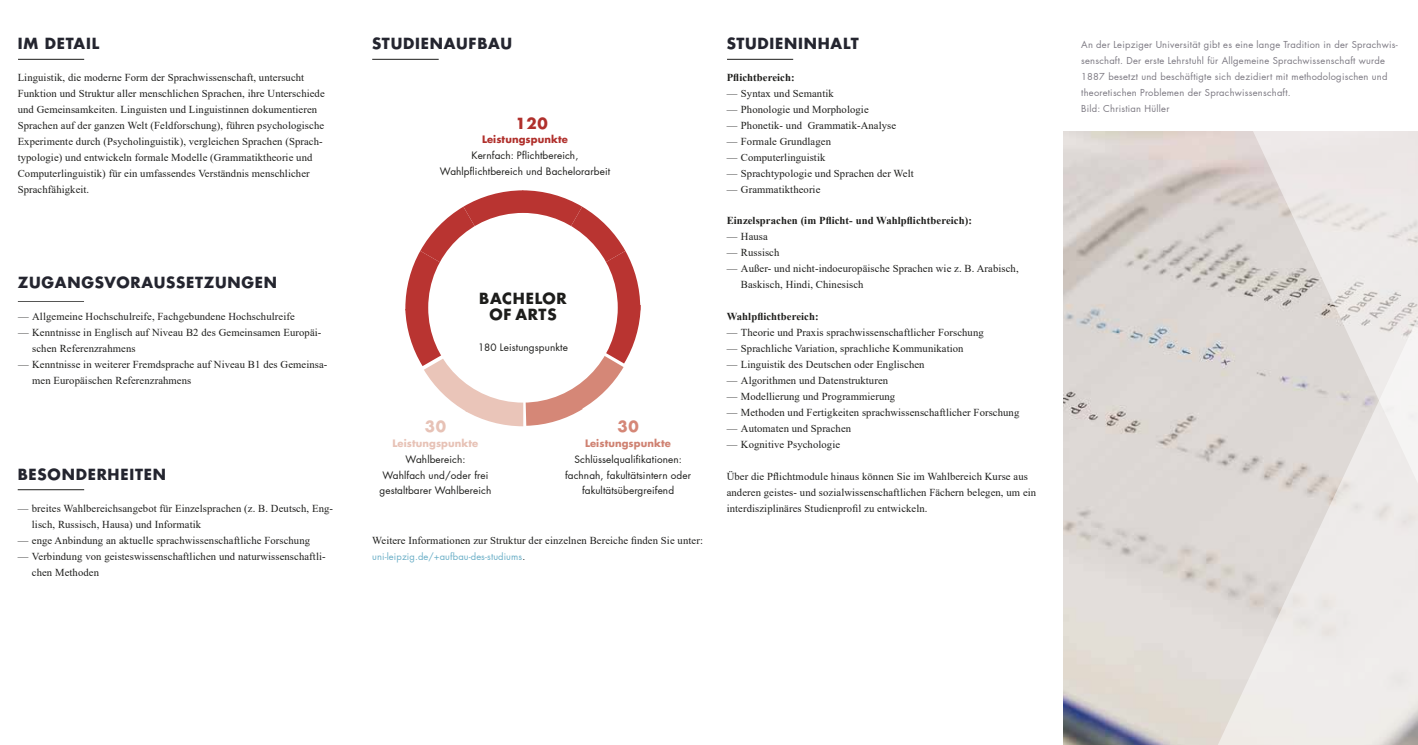
<style>
.page{position:relative;width:1418px;height:745px;background:#fff}
.page>*{position:absolute;margin:0;border:0;box-sizing:border-box;transform-origin:0 0}
.t1{font:700 15px "Futura LT Pro";letter-spacing:.05em;color:#24252f}
.t2{font:700 15px/15.9px "Futura LT Pro";letter-spacing:.05em;color:#1d1d1b;text-align:center}
.t3{font:700 15px "Futura LT Pro";color:#b0302c}
.t4{font:700 15px "Futura LT Pro";color:#e7c2b6}
.t5{font:700 15px "Futura LT Pro";color:#d58777}
.t6{font:10.62px/16px "Times New Roman";letter-spacing:.01em;color:#1d1d1b}
.t7{font:700 10.62px "Times New Roman";letter-spacing:.01em;color:#1d1d1b}
.t8{font:10px/16px "Futura LT Pro";letter-spacing:.01em;color:#1d1d1b;text-align:center}
.t9{font:700 10px "Futura LT Pro";letter-spacing:.01em;color:#b0302c}
.t10{font:700 10px "Futura LT Pro";letter-spacing:.01em;color:#e7c2b6}
.t11{font:700 10px "Futura LT Pro";letter-spacing:.01em;color:#cf8272}
.t12{font:9.38px/16px "Futura LT Pro";letter-spacing:.025em;color:#7d7a83}
.t13{font:9.38px "Futura LT Pro";letter-spacing:.01em;color:#6bafc7}
.s1{color:#1d1d1b}
</style>
<div class="page">
<hr style="left:18px;top:59px;width:66px;height:1px;background:#1d1d1b">
<hr style="left:727px;top:59px;width:66px;height:1px;background:#1d1d1b">
<hr style="left:372px;top:59px;width:66px;height:1px;background:#1d1d1b">
<img style="left:1063px;top:131px;width:186px;height:613px">
<svg style="left:1249px;top:131px;width:168px;height:110px;background:#e8e3e1"></svg>
<svg style="left:1208px;top:241px;width:209px;height:503px;background:#e4e0de"></svg>
<hr style="left:18px;top:301px;width:66px;height:1px;background:#1d1d1b">
<hr style="left:18px;top:489px;width:66px;height:1px;background:#1d1d1b">
<svg style="left:405px;top:190px;width:235px;height:236px"></svg>
<div style="left:428px;top:213px;width:189px;height:189px;background:#fff;border-radius:50%"></div>
<h1 class="t1" style="left:18px;top:32px;width:83px">IM DETAIL</h1>
<h1 class="t1" style="left:372px;top:32px;width:141px">STUDIENAUFBAU</h1>
<h1 class="t1" style="left:726px;top:32px;width:134px">STUDIENINHALT</h1>
<p class="t6" style="left:18px;top:69px;width:308px">Linguistik, die moderne Form der Sprachwissenschaft, untersucht Funktion und Struktur aller menschlichen Sprachen, ihre Unterschiede und Gemeinsamkeiten. Linguisten und Linguistinnen dokumentieren Sprachen auf der ganzen Welt (Feldforschung), führen psychologische Experimente durch (Psycholinguistik), vergleichen Sprachen (Sprach&shy;typologie) und entwickeln formale Modelle (Grammatiktheorie und Computerlinguistik) für ein umfassendes Verständnis menschlicher Sprachfähigkeit.</p>
<p class="t7" style="left:726px;top:70px;width:69px">Pflichtbereich:</p>
<p class="t6" style="left:726px;top:85px;width:108px">— Syntax und Semantik</p>
<p class="t6" style="left:726px;top:101px;width:143px">— Phonologie und Morphologie</p>
<p class="t6" style="left:726px;top:117px;width:171px">— Phonetik- und Grammatik-Analyse</p>
<p class="t6" style="left:726px;top:133px;width:106px">— Formale Grundlagen</p>
<p class="t6" style="left:726px;top:149px;width:100px">— Computerlinguistik</p>
<p class="t6" style="left:726px;top:164px;width:188px">— Sprachtypologie und Sprachen der Welt</p>
<p class="t6" style="left:726px;top:180px;width:95px">— Grammatiktheorie</p>
<p class="t7" style="left:726px;top:213px;width:247px">Einzelsprachen (im Pflicht- und Wahlpflichtbereich):</p>
<p class="t6" style="left:726px;top:228px;width:43px">— Hausa</p>
<p class="t6" style="left:726px;top:244px;width:54px">— Russisch</p>
<p class="t6" style="left:741px;top:260px;width:279px;text-indent:-14px">— Außer- und nicht-indoeuropäische Sprachen wie z. B. Arabisch,<br>Baskisch, Hindi, Chinesisch</p>
<p class="t7" style="left:726px;top:309px;width:93px">Wahlpflichtbereich:</p>
<p class="t6" style="left:726px;top:324px;width:258px">— Theorie und Praxis sprachwissenschaftlicher Forschung</p>
<p class="t6" style="left:726px;top:340px;width:238px">— Sprachliche Variation, sprachliche Kommunikation</p>
<p class="t6" style="left:726px;top:356px;width:199px">— Linguistik des Deutschen oder Englischen</p>
<p class="t6" style="left:726px;top:372px;width:163px">— Algorithmen und Datenstrukturen</p>
<p class="t6" style="left:726px;top:388px;width:170px">— Modellierung und Programmierung</p>
<p class="t6" style="left:726px;top:404px;width:294px">— Methoden und Fertigkeiten sprachwissenschaftlicher Forschung</p>
<p class="t6" style="left:726px;top:419px;width:126px">— Automaten und Sprachen</p>
<p class="t6" style="left:726px;top:435px;width:115px">— Kognitive Psychologie</p>
<p class="t6" style="left:726px;top:467px;width:311px">Über die Pflichtmodule hinaus können Sie im Wahlbereich Kurse aus anderen geistes- und sozialwissenschaftlichen Fächern belegen, um ein interdisziplinäres Studienprofil zu entwickeln.</p>
<h1 class="t3" style="left:515px;top:111px;width:34px">120</h1>
<p class="t9" style="left:482px;top:132px;width:87px">Leistungspunkte</p>
<p class="t8" style="left:440px;top:147px;width:172px">Kernfach: Pflichtbereich,<br>Wahlpflichtbereich und Bachelorarbeit</p>
<h1 class="t1" style="left:18px;top:271px;width:261px">ZUGANGSVORAUSSETZUNGEN</h1>
<p class="t6" style="left:18px;top:308px;width:278px">— Allgemeine Hochschulreife, Fachgebundene Hochschulreife</p>
<p class="t6" style="left:32px;top:324px;width:291px;text-indent:-14px">— Kenntnisse in Englisch auf Niveau B2 des Gemeinsamen Europäi&shy;schen Referenzrahmens</p>
<p class="t6" style="left:32px;top:356px;width:297px;text-indent:-14px">— Kenntnisse in weiterer Fremdsprache auf Niveau B1 des Gemeinsa&shy;men Europäischen Referenzrahmens</p>
<h1 class="t2" style="left:479px;top:290px;width:89px">BACHELOR<br>OF ARTS</h1>
<p class="t8" style="left:478px;top:339px;width:91px">180 Leistungspunkte</p>
<h1 class="t4" style="left:425px;top:414px;width:23px">30</h1>
<p class="t10" style="left:392px;top:435px;width:87px">Leistungspunkte</p>
<p class="t8" style="left:379px;top:450px;width:113px">Wahlbereich:<br>Wahlfach und/oder frei gestaltbarer Wahlbereich</p>
<h1 class="t5" style="left:617px;top:414px;width:23px">30</h1>
<p class="t11" style="left:585px;top:435px;width:87px">Leistungspunkte</p>
<p class="t8" style="left:565px;top:450px;width:128px">Schlüsselqualifikationen: fachnah, fakultätsintern oder fakultätsübergreifend</p>
<h1 class="t1" style="left:18px;top:462px;width:150px">BESONDERHEITEN</h1>
<p class="t6" style="left:32px;top:499px;width:303px;text-indent:-14px">— breites Wahlbereichsangebot für Einzelsprachen (z. B. Deutsch, Eng&shy;lisch, Russisch, Hausa) und Informatik</p>
<p class="t6" style="left:18px;top:531px;width:294px">— enge Anbindung an aktuelle sprachwissenschaftliche Forschung</p>
<p class="t6" style="left:32px;top:547px;width:295px;text-indent:-14px">— Verbindung von geisteswissenschaftlichen und naturwissenschaftli&shy;chen Methoden</p>
<p class="t6" style="left:372px;top:531px;width:332px">Weitere Informationen zur Struktur der einzelnen Bereiche finden Sie unter:</p>
<p class="t13" style="left:372px;top:549px;width:154px">uni-leipzig.de/+aufbau-des-studiums<span class="s1">.</span></p>
<p class="t12" style="left:1081px;top:36px;width:318px">An der Leipziger Universität gibt es eine lange Tradition in der Sprachwis&shy;senschaft. Der erste Lehrstuhl für Allgemeine Sprachwissenschaft wurde 1887 besetzt und beschäftigte sich dezidiert mit methodologischen und theoretischen Problemen der Sprachwissenschaft.<br>Bild: Christian Hüller</p>
</div>
